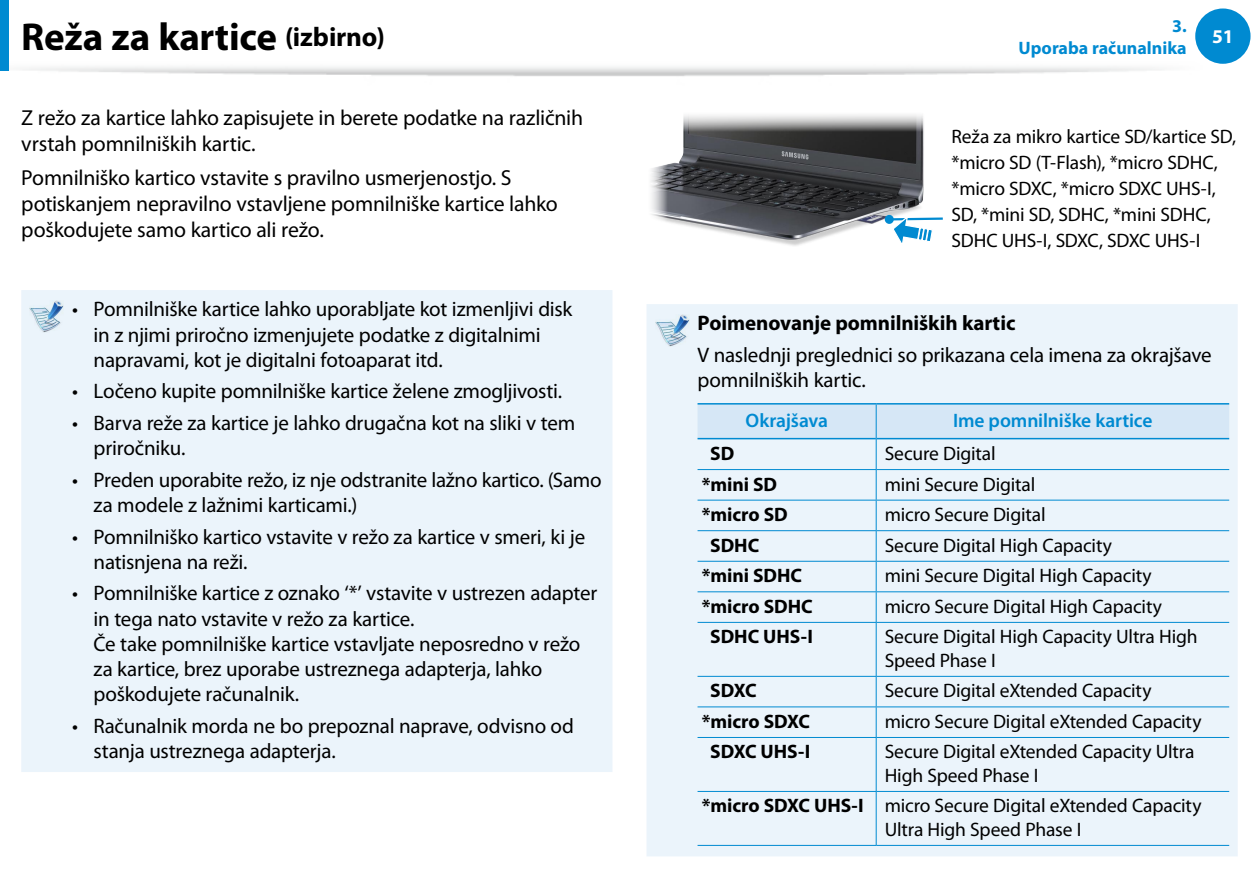
<style>
.page{position:relative;width:1259px;height:893px;background:#fff}
.page>*{position:absolute;margin:0;border:0;box-sizing:border-box;transform-origin:0 0}
.Heading_1{font:700 39px "Myriad Pro";letter-spacing:-.005em;color:#000}
.Heading_1-2{font:700 27px "Myriad Pro";letter-spacing:-.005em;color:#000}
.Body{font:21.75px/26.1px "Myriad Pro";letter-spacing:-.01em;color:#000}
.Note_Table_Body_bu{font:21px/25.2px "Myriad Pro";letter-spacing:-.01em;color:#000}
.Note_Table_Body{font:21px/25.2px "Myriad Pro";letter-spacing:-.01em;color:#000}
.Note_Table_Body-2{font:700 21px "Myriad Pro";letter-spacing:-.005em;color:#000}
.t1{font:19.5px/26.1px "Myriad Pro";letter-spacing:-.01em;color:#000}
.t2{font:700 19.5px "Myriad Pro";letter-spacing:-.005em;color:#000}
.t3{font:600 19.5px "Myriad Pro";letter-spacing:-.01em;color:#008ad1}
.t4{font:700 19.5px "Myriad Pro";color:#fff}
.t5{font:700 18px "Myriad Pro";color:#008ad1}
.s1{font-weight:700}
</style>
<div class="page">
<img style="left:0;top:22px;width:1214px;height:54px">
<div style="left:1195px;top:9px;width:55px;height:55px;background:#008ad1;border-radius:50%"></div>
<div style="left:0;top:0;width:9px;height:70px;background:#008ad1"></div>
<div style="left:21px;top:290px;width:591px;height:482px;background:#ebf4fb"></div>
<img style="left:30px;top:301px;width:34px;height:32px">
<img style="left:651px;top:115px;width:273px;height:131px">
<svg style="left:884px;top:215px;width:9px;height:9px"></svg>
<svg style="left:887px;top:214px;width:56px;height:32px"></svg>
<div style="left:647px;top:304px;width:590px;height:552px;background:#ebf4fb"></div>
<img style="left:655px;top:315px;width:34px;height:32px">
<div style="left:697px;top:405px;width:532px;height:33px;background:#d6e7f6"></div>
<hr style="left:697px;top:438px;width:179px;height:1px;background:#008ad1">
<hr style="left:876px;top:438px;width:353px;height:1px;background:#008ad1">
<hr style="left:876px;top:405px;width:1px;height:34px;background:#008ad1">
<hr style="left:876px;top:439px;width:1px;height:30px;background:#008ad1">
<hr style="left:697px;top:469px;width:179px;height:1px;background:#008ad1">
<hr style="left:876px;top:469px;width:353px;height:1px;background:#008ad1">
<hr style="left:876px;top:470px;width:1px;height:30px;background:#008ad1">
<hr style="left:697px;top:500px;width:179px;height:1px;background:#008ad1">
<hr style="left:876px;top:500px;width:353px;height:1px;background:#008ad1">
<hr style="left:876px;top:500px;width:1px;height:30px;background:#008ad1">
<hr style="left:697px;top:530px;width:179px;height:1px;background:#008ad1">
<hr style="left:876px;top:530px;width:353px;height:1px;background:#008ad1">
<hr style="left:876px;top:531px;width:1px;height:30px;background:#008ad1">
<hr style="left:697px;top:561px;width:179px;height:1px;background:#008ad1">
<hr style="left:876px;top:561px;width:353px;height:1px;background:#008ad1">
<svg style="left:876px;top:562px;width:1px;height:29px"></svg>
<hr style="left:697px;top:591px;width:179px;height:1px;background:#008ad1">
<hr style="left:876px;top:591px;width:353px;height:1px;background:#008ad1">
<hr style="left:876px;top:592px;width:1px;height:30px;background:#008ad1">
<hr style="left:697px;top:622px;width:179px;height:1px;background:#008ad1">
<hr style="left:876px;top:622px;width:353px;height:1px;background:#008ad1">
<hr style="left:876px;top:623px;width:1px;height:53px;background:#008ad1">
<hr style="left:697px;top:676px;width:179px;height:1px;background:#008ad1">
<hr style="left:876px;top:676px;width:353px;height:1px;background:#008ad1">
<svg style="left:876px;top:677px;width:1px;height:29px"></svg>
<hr style="left:697px;top:706px;width:179px;height:1px;background:#008ad1">
<hr style="left:876px;top:706px;width:353px;height:1px;background:#008ad1">
<hr style="left:876px;top:707px;width:1px;height:30px;background:#008ad1">
<hr style="left:697px;top:737px;width:179px;height:1px;background:#008ad1">
<hr style="left:876px;top:737px;width:353px;height:1px;background:#008ad1">
<hr style="left:876px;top:738px;width:1px;height:53px;background:#008ad1">
<hr style="left:697px;top:791px;width:179px;height:1px;background:#008ad1">
<hr style="left:876px;top:791px;width:353px;height:1px;background:#008ad1">
<hr style="left:876px;top:792px;width:1px;height:53px;background:#008ad1">
<hr style="left:697px;top:845px;width:179px;height:1px;background:#008ad1">
<hr style="left:876px;top:845px;width:353px;height:1px;background:#008ad1">
<hr style="left:697px;top:403px;width:179px;height:2px;background:#008ad1">
<hr style="left:876px;top:403px;width:353px;height:2px;background:#008ad1">
<p class="Heading_1" style="left:21px;top:11px;width:257px">Reža za kartice</p>
<p class="Heading_1-2" style="left:285px;top:19px;width:101px">(izbirno)</p>
<p class="Body" style="left:21px;top:104px;width:563px">Z režo za kartice lahko zapisujete in berete podatke na različnih vrstah pomnilniških kartic.</p>
<p class="Body" style="left:21px;top:165px;width:538px">Pomnilniško kartico vstavite s pravilno usmerjenostjo. S potiskanjem nepravilno vstavljene pomnilniške kartice lahko poškodujete samo kartico ali režo.</p>
<p class="Note_Table_Body_bu" style="left:94px;top:296px;width:480px;text-indent:-21px">• Pomnilniške kartice lahko uporabljate kot izmenljivi disk in z njimi priročno izmenjujete podatke z digitalnimi napravami, kot je digitalni fotoaparat itd.</p>
<p class="Note_Table_Body_bu" style="left:72px;top:378px;width:491px">• Ločeno kupite pomnilniške kartice želene zmogljivosti.</p>
<p class="Note_Table_Body_bu" style="left:94px;top:410px;width:483px;text-indent:-21px">• Barva reže za kartice je lahko drugačna kot na sliki v tem priročniku.</p>
<p class="Note_Table_Body_bu" style="left:94px;top:467px;width:509px;text-indent:-21px">• Preden uporabite režo, iz nje odstranite lažno kartico. (Samo za modele z lažnimi karticami.)</p>
<p class="Note_Table_Body_bu" style="left:94px;top:524px;width:493px;text-indent:-21px">• Pomnilniško kartico vstavite v režo za kartice v smeri, ki je natisnjena na reži.</p>
<p class="Note_Table_Body_bu" style="left:94px;top:580px;width:505px;text-indent:-21px">• Pomnilniške kartice z oznako ‘*’ vstavite v ustrezen adapter in tega nato vstavite v režo za kartice.<br>Če take pomnilniške kartice vstavljate neposredno v režo za kartice, brez uporabe ustreznega adapterja, lahko poškodujete računalnik.</p>
<p class="Note_Table_Body_bu" style="left:94px;top:713px;width:482px;text-indent:-21px">• Računalnik morda ne bo prepoznal naprave, odvisno od stanja ustreznega adapterja.</p>
<p class="t5" style="left:1172px;top:14px;width:16px">3.</p>
<p class="t5" style="left:1018px;top:36px;width:170px">Uporaba računalnika</p>
<p class="t4" style="left:1212px;top:23px;width:23px">51</p>
<p class="t1" style="left:951px;top:123px;width:286px">Reža za mikro kartice SD/kartice SD, *micro SD (T-Flash), *micro SDHC, *micro SDXC, *micro SDXC UHS-I,<br>SD, *mini SD, SDHC, *mini SDHC,<br>SDHC UHS-I, SDXC, SDXC UHS-I</p>
<p class="Note_Table_Body-2" style="left:697px;top:310px;width:319px">Poimenovanje pomnilniških kartic</p>
<p class="Note_Table_Body" style="left:697px;top:342px;width:515px">V naslednji preglednici so prikazana cela imena za okrajšave pomnilniških kartic.</p>
<p class="t3" style="left:745px;top:408px;width:84px">Okrajšava</p>
<p class="t3" style="left:953px;top:408px;width:201px">Ime pomnilniške kartice</p>
<p class="t2" style="left:710px;top:441px;width:26px">SD</p>
<p class="t1" style="left:884px;top:440px;width:112px">Secure Digital</p>
<p class="t2" style="left:702px;top:471px;width:77px">*mini SD</p>
<p class="t1" style="left:884px;top:471px;width:152px">mini Secure Digital</p>
<p class="t2" style="left:702px;top:502px;width:87px">*micro SD</p>
<p class="t1" style="left:884px;top:501px;width:162px">micro Secure Digital</p>
<p class="t2" style="left:710px;top:532px;width:51px">SDHC</p>
<p class="t1" style="left:884px;top:532px;width:229px">Secure Digital High Capacity</p>
<p class="t2" style="left:702px;top:563px;width:102px">*mini SDHC</p>
<p class="t1" style="left:884px;top:562px;width:268px">mini Secure Digital High Capacity</p>
<p class="t2" style="left:702px;top:593px;width:112px">*micro SDHC</p>
<p class="t1" style="left:884px;top:593px;width:279px">micro Secure Digital High Capacity</p>
<p class="t2" style="left:710px;top:624px;width:104px">SDHC UHS-I</p>
<p class="t1" style="left:884px;top:625px;width:314px;line-height:23.4px">Secure Digital High Capacity Ultra High<br>Speed Phase I</p>
<p class="t2" style="left:710px;top:678px;width:48px">SDXC</p>
<p class="t1" style="left:884px;top:677px;width:268px">Secure Digital eXtended Capacity</p>
<p class="t2" style="left:702px;top:709px;width:110px">*micro SDXC</p>
<p class="t1" style="left:884px;top:708px;width:318px">micro Secure Digital eXtended Capacity</p>
<p class="t2" style="left:710px;top:739px;width:101px">SDXC UHS-I</p>
<p class="t1" style="left:884px;top:740px;width:311px;line-height:23.4px">Secure Digital eXtended Capacity Ultra<br>High Speed Phase I</p>
<p class="t1" style="left:884px;top:794px;width:318px;line-height:23.4px;text-indent:-183px"><span class="s1">*micro SDXC UHS-I</span> micro Secure Digital eXtended Capacity<br>Ultra High Speed Phase I</p>
</div>
